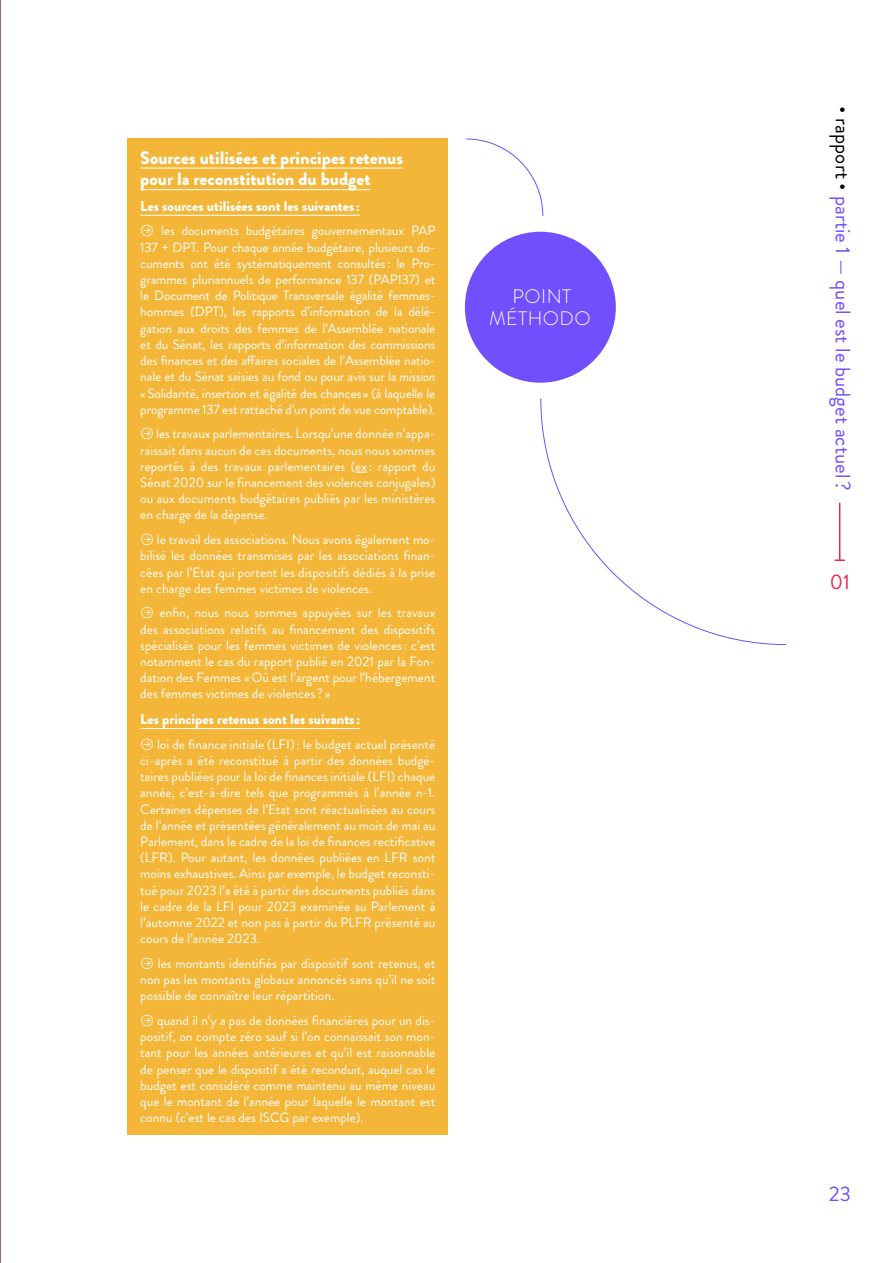
<style>
.page{position:relative;width:893px;height:1263px;background:#fff}
.page>*{position:absolute;margin:0;border:0;box-sizing:border-box;transform-origin:0 0}
.t1{font:21px "Brandon Grotesque";color:#714ffc}
.t2{font:21px "Brandon Grotesque";color:#eb2551}
.t3{font:300 19.5px/22.5px "Brandon Grotesque";letter-spacing:.02em;color:#fff;text-align:center}
.t4{font:900 18px/21.6px "Brandon Grotesque";color:#fff}
.t5{font:900 14.25px "Brandon Grotesque";color:#fff}
.t6{font:13.5px/16.2px "Brandon Grotesque";color:#fff;text-align:justify}
.s1{font-family:"Garet"}
.s2{font-style:italic}
.s3{color:#000}
</style>
<div class="page">
<hr style="left:0;top:0;width:1px;height:1263px;background:#000">
<div style="left:128px;top:138px;width:320px;height:997px;background:#f3b638"></div>
<hr style="left:140px;top:168px;width:263px;height:1px;background:#fff">
<hr style="left:140px;top:189px;width:231px;height:1px;background:#fff">
<hr style="left:140px;top:215px;width:220px;height:1px;background:#fff">
<svg style="left:355px;top:472px;width:12px;height:1px"></svg>
<hr style="left:140px;top:728px;width:220px;height:1px;background:#fff">
<div style="left:465px;top:232px;width:151px;height:151px;background:#714ffc;border-radius:50%"></div>
<svg style="left:466px;top:138px;width:78px;height:78px"></svg>
<svg style="left:540px;top:398px;width:247px;height:247px"></svg>
<hr style="left:839px;top:503px;width:1px;height:57px;background:#eb2551">
<svg style="left:835px;top:559px;width:10px;height:2px"></svg>
<h3 class="t4" style="left:140px;top:147px;width:264px">Sources utilisées et principes retenus pour la reconstitution du budget</h3>
<p class="t5" style="left:140px;top:196px;width:221px">Les sources utilisées sont les suivantes:</p>
<p class="t6" style="left:140px;top:223px;width:297px"><span class="s1">→</span> les documents budgétaires gouvernementaux PAP 137 + DPT. Pour chaque année budgétaire, plusieurs do&shy;cuments ont été systématiquement consultés: le Pro&shy;grammes pluriannuels de performance 137 (PAP137) et le Document de Politique Transversale égalité femmes&shy;hommes (DPT), les rapports d’information de la délé&shy;gation aux droits des femmes de l’Assemblée nationale et du Sénat, les rapports d’information des commissions des finances et des affaires sociales de l’Assemblée natio&shy;nale et du Sénat saisies au fond ou pour avis sur la <span class="s2">mission </span>«Solidarité, insertion et égalité des chances» (à laquelle le programme 137 est rattaché d’un point de vue comptable).</p>
<p class="t6" style="left:140px;top:426px;width:297px"><span class="s1">→</span> les travaux parlementaires. Lorsqu’une donnée n’appa&shy;raissait dans aucun de ces documents, nous nous sommes reportés à des travaux parlementaires (ex : rapport du Sénat 2020 sur le financement des violences conjugales) ou aux documents budgétaires publiés par les ministères en charge de la dépense.</p>
<p class="t6" style="left:140px;top:532px;width:297px"><span class="s1">→</span> le travail des associations. Nous avons également mo&shy;bilisé les données transmises par les associations finan&shy;cées par l’Etat qui portent les dispositifs dédiés à la prise en charge des femmes victimes de violences.</p>
<p class="t6" style="left:140px;top:605px;width:297px"><span class="s1">→</span> enfin, nous nous sommes appuyées sur les travaux des associations relatifs au financement des dispositifs spécialisés pour les femmes victimes de violences: c’est notamment le cas du rapport publié en 2021 par la Fon&shy;dation des Femmes «Où est l’argent pour l’hébergement des femmes victimes de violences?»</p>
<p class="t5" style="left:140px;top:709px;width:221px">Les principes retenus sont les suivants:</p>
<p class="t6" style="left:140px;top:736px;width:297px"><span class="s1">→</span> loi de finance initiale (LFI): le budget actuel présenté ci-après a été reconstitué à partir des données budgé&shy;taires publiées pour la loi de finances initiale (LFI) chaque année, c’est-à-dire tels que programmés à l’année n-1.<br>Certaines dépenses de l’Etat sont réactualisées au cours de l’année et présentées généralement au mois de mai au Parlement, dans le cadre de la loi de finances rectificative (LFR). Pour autant, les données publiées en LFR sont moins exhaustives. Ainsi par exemple, le budget reconsti&shy;tué pour 2023 l’a été à partir des documents publiés dans le cadre de la LFI pour 2023 examinée au Parlement à l’automne 2022 et non pas à partir du PLFR présenté au cours de l’année 2023.</p>
<p class="t6" style="left:140px;top:955px;width:297px"><span class="s1">→</span> les montants identifiés par dispositif sont retenus, et non pas les montants globaux annoncés sans qu’il ne soit possible de connaître leur répartition.</p>
<p class="t6" style="left:140px;top:1012px;width:297px"><span class="s1">→</span> quand il n’y a pas de données financières pour un dis&shy;positif, on compte zéro sauf si l’on connaissait son mon&shy;tant pour les années antérieures et qu’il est raisonnable de penser que le dispositif a été reconduit, auquel cas le budget est considéré comme maintenu au même niveau que le montant de l’année pour laquelle le montant est connu (c’est le cas des ISCG par exemple).</p>
<h2 class="t3" style="left:489px;top:285px;width:103px">POINT<br>MÉTHODO</h2>
<h1 class="t1" style="left:857px;top:106px;width:386px;rotate:90deg"><span class="s3">• rapport •</span> partie 1 — quel est le budget actuel ?</h1>
<h1 class="t2" style="left:830px;top:567px;width:22px">01</h1>
<h1 class="t1" style="left:829px;top:1179px;width:24px">23</h1>
</div>
